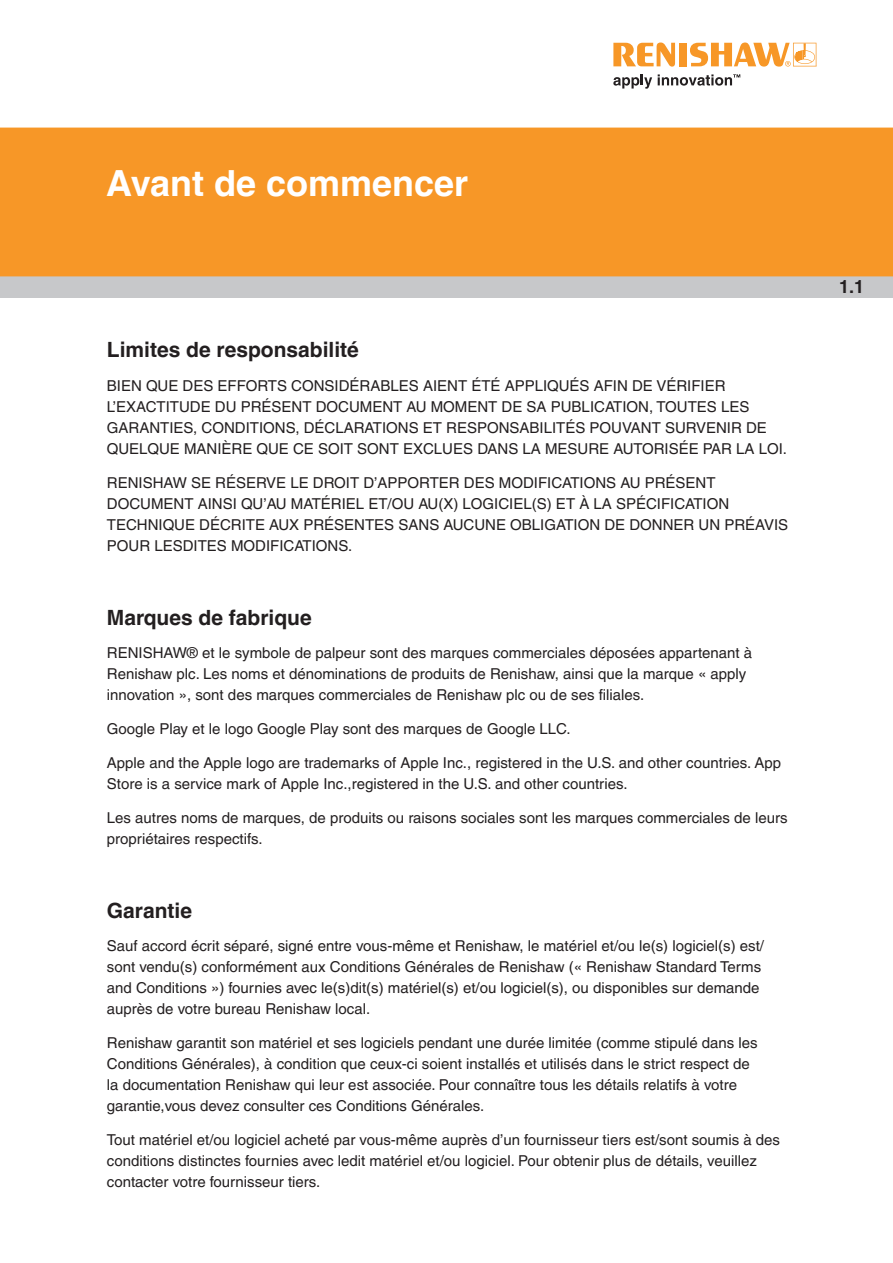
<style>
.page{position:relative;width:893px;height:1263px;background:#fff}
.page>*{position:absolute;margin:0;border:0;box-sizing:border-box;transform-origin:0 0}
.Section_Header{font:700 36px "Helvetica LT Pro";color:#fff}
.Heading_1{font:700 21px "Helvetica LT Pro";color:#231f20}
.t1{font:700 18px "Helvetica LT Pro";color:#231f20}
.Body_Text_10pt{font:15px/21px "Helvetica LT Pro";color:#231f20}
</style>
<div class="page">
<svg style="left:613px;top:75px;width:39px;height:14px"></svg>
<svg style="left:613px;top:43px;width:62px;height:24px"></svg>
<div style="left:679px;top:43px;width:8px;height:23px;background:#f79727"></div>
<svg style="left:690px;top:43px;width:126px;height:24px"></svg>
<svg style="left:658px;top:74px;width:82px;height:12px"></svg>
<div style="left:0;top:276px;width:893px;height:22px;background:#c7c8ca"></div>
<div style="left:0;top:128px;width:893px;height:148px;background:#f79727"></div>
<p class="Section_Header" style="left:106px;top:161px;width:363px">Avant de commencer</p>
<p class="Heading_1" style="left:107px;top:337px;width:254px">Limites de responsabilité</p>
<p class="Body_Text_10pt" style="left:107px;top:375px;width:682px">BIEN QUE DES EFFORTS CONSIDÉRABLES AIENT ÉTÉ APPLIQUÉS AFIN DE VÉRIFIER L’EXACTITUDE DU PRÉSENT DOCUMENT AU MOMENT DE SA PUBLICATION, TOUTES LES GARANTIES, CONDITIONS, DÉCLARATIONS ET RESPONSABILITÉS POUVANT SURVENIR DE QUELQUE MANIÈRE QUE CE SOIT SONT EXCLUES DANS LA MESURE AUTORISÉE PAR LA LOI.</p>
<p class="Body_Text_10pt" style="left:107px;top:472px;width:683px">RENISHAW SE RÉSERVE LE DROIT D’APPORTER DES MODIFICATIONS AU PRÉSENT DOCUMENT AINSI QU’AU MATÉRIEL ET/OU AU(X) LOGICIEL(S) ET À LA SPÉCIFICATION TECHNIQUE DÉCRITE AUX PRÉSENTES SANS AUCUNE OBLIGATION DE DONNER UN PRÉAVIS POUR LESDITES MODIFICATIONS.</p>
<p class="Heading_1" style="left:107px;top:604px;width:206px">Marques de fabrique</p>
<p class="Body_Text_10pt" style="left:107px;top:643px;width:647px">RENISHAW® et le symbole de palpeur sont des marques commerciales déposées appartenant à<br>Renishaw plc. Les noms et dénominations de produits de Renishaw, ainsi que la marque « apply innovation », sont des marques commerciales de Renishaw plc ou de ses filiales.</p>
<p class="Body_Text_10pt" style="left:107px;top:718px;width:465px">Google Play et le logo Google Play sont des marques de Google LLC.</p>
<p class="Body_Text_10pt" style="left:107px;top:752px;width:676px">Apple and the Apple logo are trademarks of Apple Inc., registered in the U.S. and other countries. App<br>Store is a service mark of Apple Inc.,registered in the U.S. and other countries.</p>
<p class="Body_Text_10pt" style="left:107px;top:807px;width:682px">Les autres noms de marques, de produits ou raisons sociales sont les marques commerciales de leurs propriétaires respectifs.</p>
<p class="Heading_1" style="left:107px;top:897px;width:87px">Garantie</p>
<p class="Body_Text_10pt" style="left:107px;top:935px;width:659px">Sauf accord écrit séparé, signé entre vous-même et Renishaw, le matériel et/ou le(s) logiciel(s) est/ sont vendu(s) conformément aux Conditions Générales de Renishaw (« Renishaw Standard Terms and Conditions ») fournies avec le(s)dit(s) matériel(s) et/ou logiciel(s), ou disponibles sur demande auprès de votre bureau Renishaw local.</p>
<p class="Body_Text_10pt" style="left:107px;top:1032px;width:652px">Renishaw garantit son matériel et ses logiciels pendant une durée limitée (comme stipulé dans les Conditions Générales), à condition que ceux-ci soient installés et utilisés dans le strict respect de la documentation Renishaw qui leur est associée. Pour connaître tous les détails relatifs à votre garantie,vous devez consulter ces Conditions Générales.</p>
<p class="Body_Text_10pt" style="left:107px;top:1129px;width:675px">Tout matériel et/ou logiciel acheté par vous-même auprès d’un fournisseur tiers est/sont soumis à des conditions distinctes fournies avec ledit matériel et/ou logiciel. Pour obtenir plus de détails, veuillez contacter votre fournisseur tiers.</p>
<p class="t1" style="left:839px;top:275px;width:27px">1.1</p>
</div>
